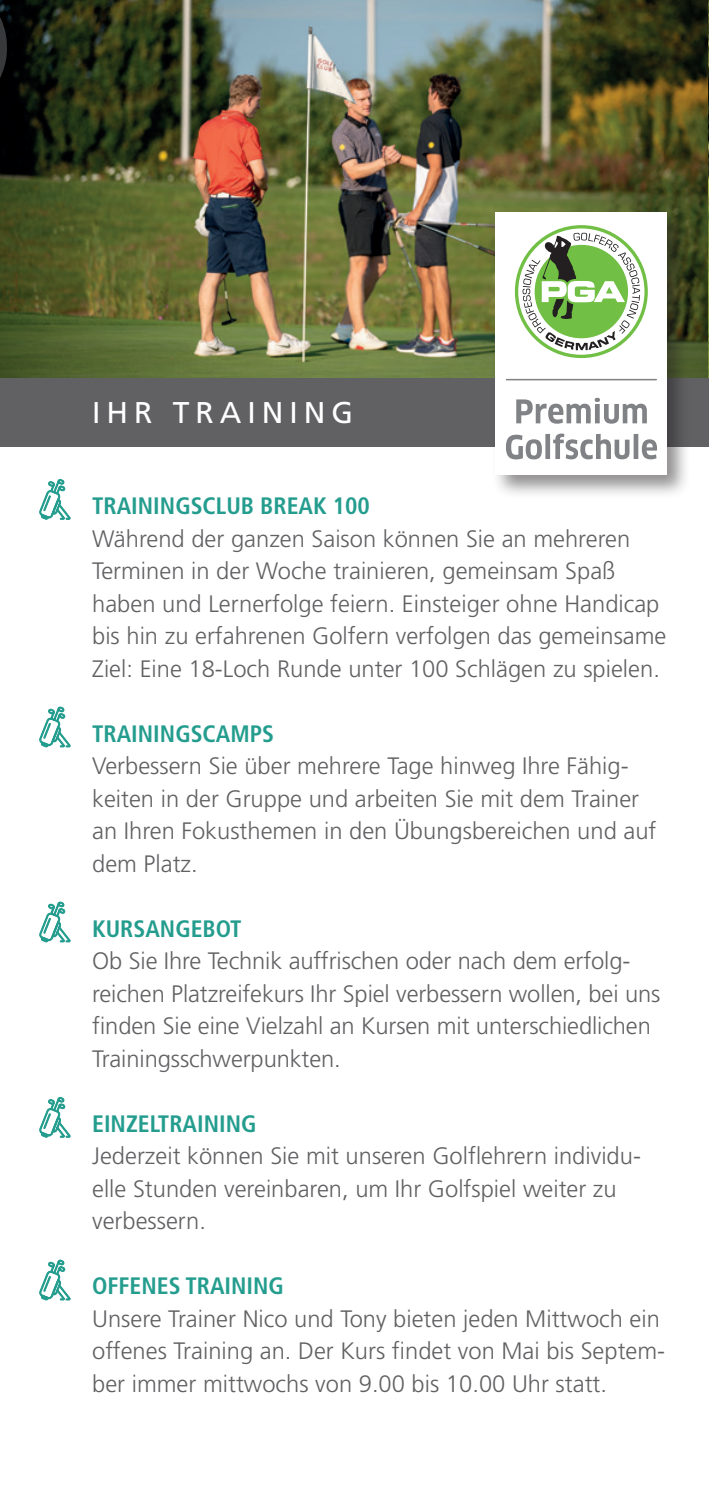
<style>
.page{position:relative;width:709px;height:1489px;background:#fff}
.page>*{position:absolute;margin:0;border:0;box-sizing:border-box;transform-origin:0 0}
.t1{font:30px "Frutiger LT Std";letter-spacing:.2em;color:#fff}
.t2{font:300 23.75px/32.5px "Frutiger LT Std";color:#616164}
.t3{font:700 condensed 23.75px "Frutiger LT Pro";color:#249d8e}
</style>
<div class="page">
<img style="left:9px;top:0;width:699px;height:378px">
<img style="left:708px;top:0;width:1px;height:378px">
<div style="left:0;top:378px;width:709px;height:68px;background:#616164"></div>
<svg style="left:0;top:0;width:9px;height:447px"></svg>
<svg style="left:39px;top:479px;width:32px;height:40px"></svg>
<svg style="left:39px;top:706px;width:32px;height:41px"></svg>
<svg style="left:39px;top:901px;width:32px;height:41px"></svg>
<svg style="left:39px;top:1096px;width:32px;height:41px"></svg>
<svg style="left:39px;top:1259px;width:32px;height:41px"></svg>
<div style="left:491px;top:209px;width:199px;height:290px;background:#231f20;opacity:.5"></div>
<div style="left:495px;top:213px;width:171px;height:262px;background:#fff"></div>
<svg style="left:515px;top:225px;width:133px;height:133px"></svg>
<hr style="left:506px;top:379px;width:150px;height:1px;background:#808285">
<svg style="left:516px;top:398px;width:131px;height:25px"></svg>
<svg style="left:506px;top:434px;width:36px;height:25px"></svg>
<div style="left:545px;top:434px;width:5px;height:25px;background:#808285"></div>
<svg style="left:553px;top:433px;width:76px;height:26px"></svg>
<div style="left:633px;top:434px;width:5px;height:25px;background:#808285"></div>
<svg style="left:642px;top:439px;width:15px;height:20px"></svg>
<p class="t1" style="left:92px;top:395px;width:262px">IHR TRAINING</p>
<p class="t3" style="left:92px;top:492px;width:279px">TRAININGSCLUB BREAK 100</p>
<p class="t2" style="left:92px;top:522px;width:576px">Während der ganzen Saison können Sie an mehreren Terminen in der Woche trainieren, gemeinsam Spaß haben und Lernerfolge feiern. Einsteiger ohne Handicap bis hin zu erfahrenen Golfern verfolgen das gemeinsame Ziel: Eine 18-Loch Runde unter 100 Schlägen zu spielen.</p>
<p class="t3" style="left:92px;top:719px;width:183px">TRAININGSCAMPS</p>
<p class="t2" style="left:92px;top:750px;width:566px">Verbessern Sie über mehrere Tage hinweg Ihre Fähig&shy;keiten in der Gruppe und arbeiten Sie mit dem Trainer an Ihren Fokusthemen in den Übungsbereichen und auf dem Platz.</p>
<p class="t3" style="left:92px;top:914px;width:151px">KURSANGEBOT</p>
<p class="t2" style="left:92px;top:945px;width:570px">Ob Sie Ihre Technik auffrischen oder nach dem erfolg&shy;reichen Platzreifekurs Ihr Spiel verbessern wollen, bei uns finden Sie eine Vielzahl an Kursen mit unterschiedlichen Trainingsschwerpunkten.</p>
<p class="t3" style="left:92px;top:1109px;width:166px">EINZELTRAINING</p>
<p class="t2" style="left:92px;top:1140px;width:550px">Jederzeit können Sie mit unseren Golflehrern individu&shy;elle Stunden vereinbaren, um Ihr Golfspiel weiter zu verbessern.</p>
<p class="t3" style="left:92px;top:1271px;width:193px">OFFENES TRAINING</p>
<p class="t2" style="left:92px;top:1302px;width:574px">Unsere Trainer Nico und Tony bieten jeden Mittwoch ein offenes Training an. Der Kurs findet von Mai bis Septem&shy;ber immer mittwochs von 9.00 bis 10.00 Uhr statt.</p>
</div>
